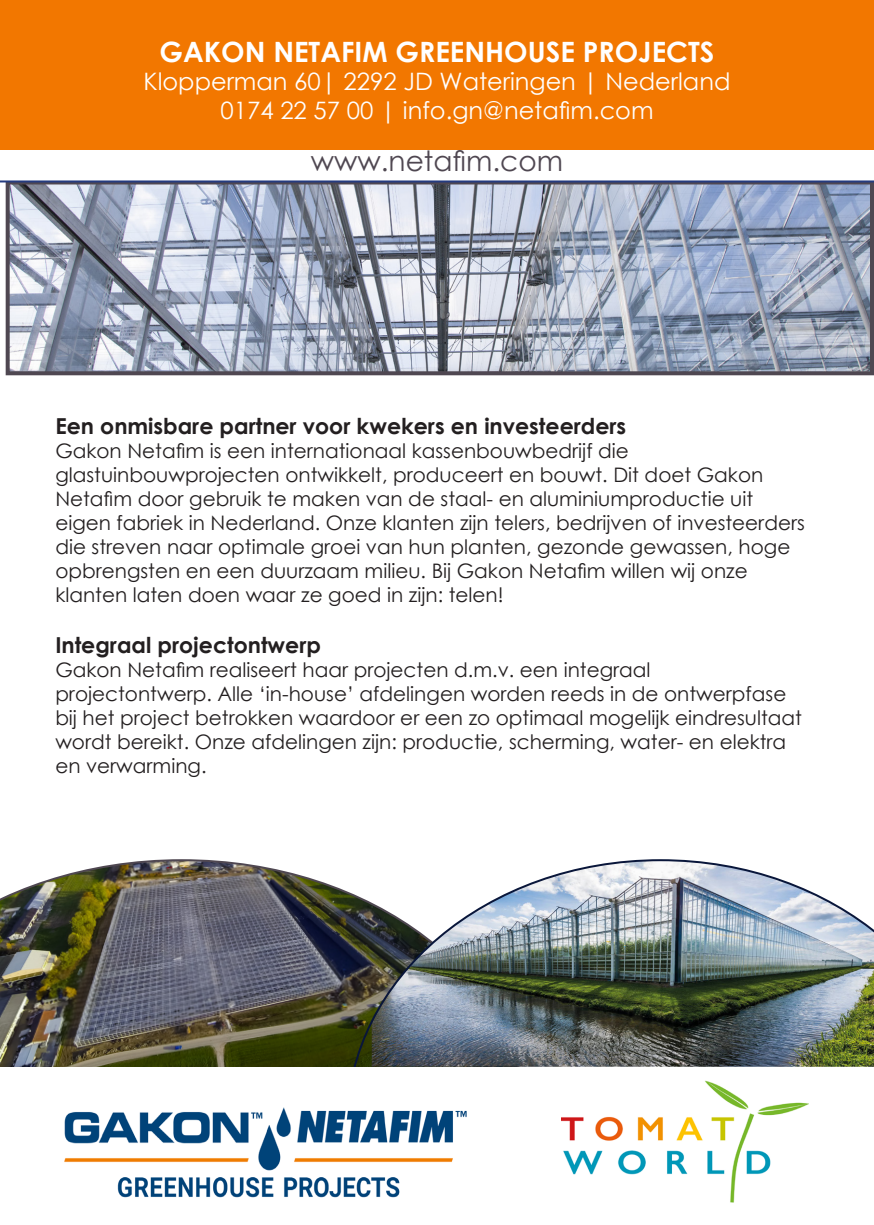
<style>
.page{position:relative;width:874px;height:1225px;background:#fff}
.page>*{position:absolute;margin:0;border:0;box-sizing:border-box;transform-origin:0 0}
.t1{font:700 28px "Century Gothic";color:#fff}
.t2{font:28px "Century Gothic";color:#4f4751}
.t3{font:24px "Century Gothic";color:#fff}
.t4{font:700 22px "Century Gothic";color:#231f20}
.t5{font:20px/24px "Century Gothic";color:#231f20}
</style>
<div class="page">
<img style="left:0;top:859px;width:346px;height:208px">
<img style="left:346px;top:859px;width:527px;height:208px">
<img style="left:11px;top:185px;width:857px;height:185px">
<div style="left:6px;top:180px;width:867px;height:195px;border:4px solid #4f4751"></div>
<svg style="left:0;top:180px;width:873px;height:2px;background:#58699d"></svg>
<div style="left:0;top:0;width:873px;height:150px;background:#f27700"></div>
<img style="left:64px;top:1107px;width:403px;height:91px">
<img style="left:561px;top:1080px;width:247px;height:123px">
<p class="t1" style="left:159px;top:30px;width:556px">GAKON NETAFIM GREENHOUSE PROJECTS</p>
<p class="t3" style="left:143px;top:65px;width:588px">Klopperman 60| 2292 JD Wateringen | Nederland</p>
<p class="t3" style="left:220px;top:94px;width:434px">0174 22 57 00 | info.gn@netafim.com</p>
<p class="t2" style="left:311px;top:141px;width:253px">www.netafim.com</p>
<p class="t4" style="left:55px;top:409px;width:572px">Een onmisbare partner voor kwekers en investeerders</p>
<p class="t5" style="left:55px;top:438px;width:750px">Gakon Netafim is een internationaal kassenbouwbedrijf die glastuinbouwprojecten ontwikkelt, produceert en bouwt. Dit doet Gakon Netafim door gebruik te maken van de staal- en aluminiumproductie uit eigen fabriek in Nederland. Onze klanten zijn telers, bedrijven of investeerders die streven naar optimale groei van hun planten, gezonde gewassen, hoge opbrengsten en een duurzaam milieu. Bij Gakon Netafim willen wij onze klanten laten doen waar ze goed in zijn: telen!</p>
<p class="t4" style="left:55px;top:628px;width:267px">Integraal projectontwerp</p>
<p class="t5" style="left:55px;top:657px;width:747px">Gakon Netafim realiseert haar projecten d.m.v. een integraal projectontwerp. Alle ‘in-house’ afdelingen worden reeds in de ontwerpfase bij het project betrokken waardoor er een zo optimaal mogelijk eindresultaat wordt bereikt. Onze afdelingen zijn: productie, scherming, water- en elektra en verwarming.</p>
</div>
